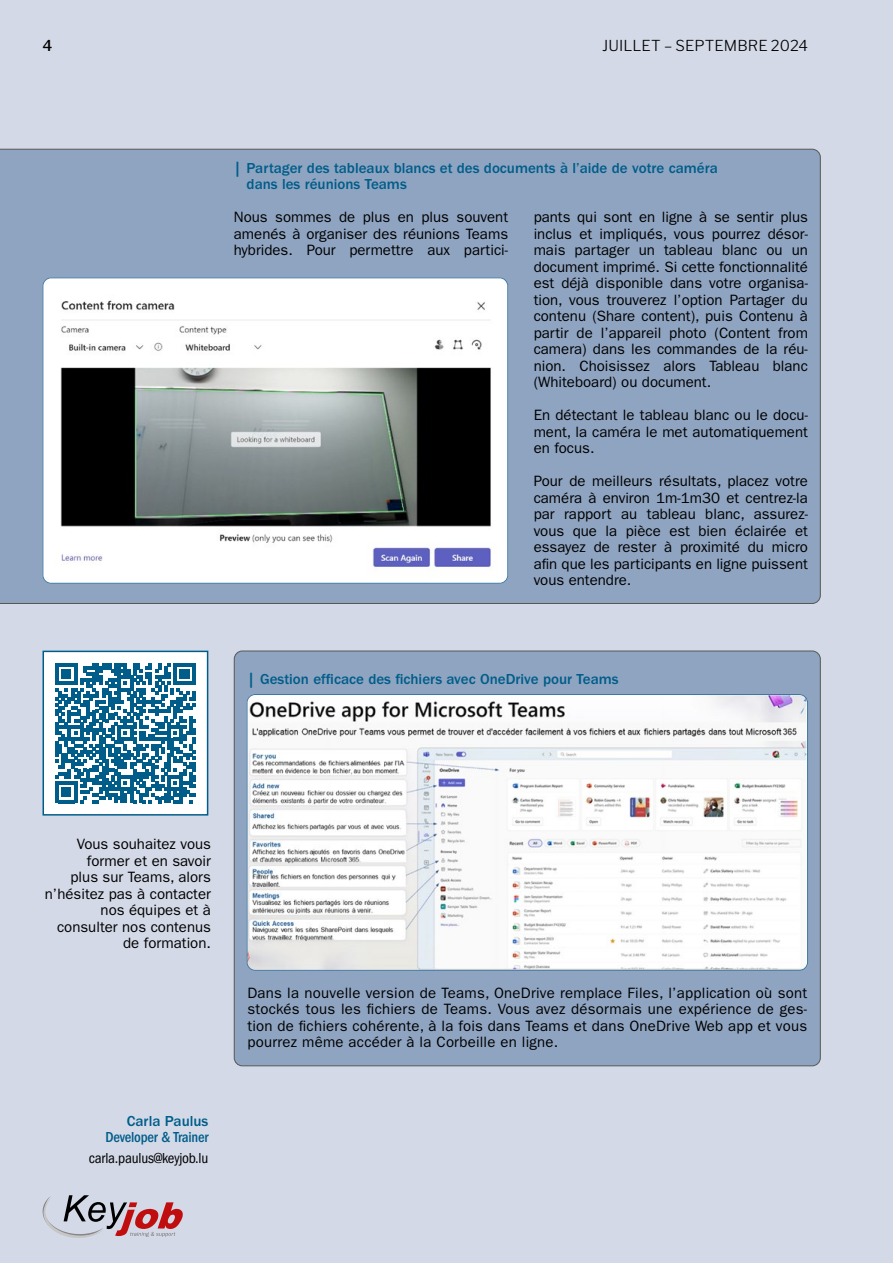
<style>
.page{position:relative;width:893px;height:1263px;background:#d3d9e7}
.page>*{position:absolute;margin:0;border:0;box-sizing:border-box;transform-origin:0 0}
.t1{font:15px/16.5px "ITC Franklin Gothic Std";color:#000;text-align:justify}
.t2{font:500 15px/16.5px "ITC Franklin Gothic Std";color:#005d89}
.t3{font:condensed 15px "ITC Franklin Gothic Std";letter-spacing:-.015em;color:#000}
.t4{font:100 15px "Libre Franklin";letter-spacing:.005em;color:#000}
.t5{font:500 condensed 15px "ITC Franklin Gothic Std";letter-spacing:-.015em;color:#005d89}
</style>
<div class="page">
<div style="left:0;top:149px;width:821px;height:455px;background:#8fa4c1"></div>
<img style="left:43px;top:277px;width:465px;height:307px">
<div style="left:43px;top:277px;width:465px;height:307px;border:1px solid #3c759e;border-radius:8px"></div>
<div style="left:234px;top:651px;width:586px;height:415px;background:#8fa4c1;border-radius:8px"></div>
<img style="left:247px;top:696px;width:559px;height:273px">
<div style="left:247px;top:694px;width:561px;height:277px;border:1px solid #3c759e;border-radius:8px"></div>
<div style="left:43px;top:651px;width:165px;height:164px;background:#fff"></div>
<svg style="left:55px;top:663px;width:140px;height:140px"></svg>
<div style="left:43px;top:651px;width:165px;height:164px;border:2px solid #005d89"></div>
<svg style="left:43px;top:1195px;width:140px;height:43px"></svg>
<p class="t4" style="left:43px;top:34px;width:11px">4</p>
<p class="t4" style="left:602px;top:34px;width:207px">JUILLET – SEPTEMBRE 2024</p>
<p class="t2" style="left:247px;top:160px;width:473px;text-indent:-13px">| Partager des tableaux blancs et des documents à l’aide de votre caméra dans les réunions Teams</p>
<p class="t1" style="left:234px;top:209px;width:276px">Nous sommes de plus en plus souvent amenés à organiser des réunions Teams hybrides. Pour permettre aux partici-</p>
<p class="t1" style="left:534px;top:209px;width:276px">pants qui sont en ligne à se sentir plus inclus et impliqués, vous pourrez désor&shy;mais partager un tableau blanc ou un document imprimé. Si cette fonctionnalité est déjà disponible dans votre organisa&shy;tion, vous trouverez l’option Partager du contenu (Share content), puis Contenu à partir de l’appareil photo (Content from camera) dans les commandes de la réu&shy;nion. Choisissez alors Tableau blanc (Whiteboard) ou document.</p>
<p class="t1" style="left:534px;top:407px;width:276px">En détectant le tableau blanc ou le docu&shy;ment, la caméra le met automatiquement en focus.</p>
<p class="t1" style="left:534px;top:473px;width:276px">Pour de meilleurs résultats, placez votre caméra à environ 1m-1m30 et centrez-la par rapport au tableau blanc, assurez&shy;vous que la pièce est bien éclairée et essayez de rester à proximité du micro afin que les participants en ligne puissent vous entendre.</p>
<p class="t2" style="left:247px;top:671px;width:373px">| Gestion efficace des fichiers avec OneDrive pour Teams</p>
<p class="t1" style="left:45px;top:836px;width:168px;text-align:right">Vous souhaitez vous former et en savoir<br>plus sur Teams, alors n’hésitez pas à contacter nos équipes et à consulter nos contenus de formation.</p>
<p class="t2" style="left:127px;top:1113px;width:83px">Carla Paulus</p>
<p class="t5" style="left:105px;top:1129px;width:104px">Developer &amp; Trainer</p>
<p class="t3" style="left:89px;top:1150px;width:121px">carla.paulus@keyjob.lu</p>
<p class="t1" style="left:247px;top:985px;width:561px">Dans la nouvelle version de Teams, OneDrive remplace Files, l’application où sont stockés tous les fichiers de Teams. Vous avez désormais une expérience de ges&shy;tion de fichiers cohérente, à la fois dans Teams et dans OneDrive Web app et vous pourrez même accéder à la Corbeille en ligne.</p>
</div>
